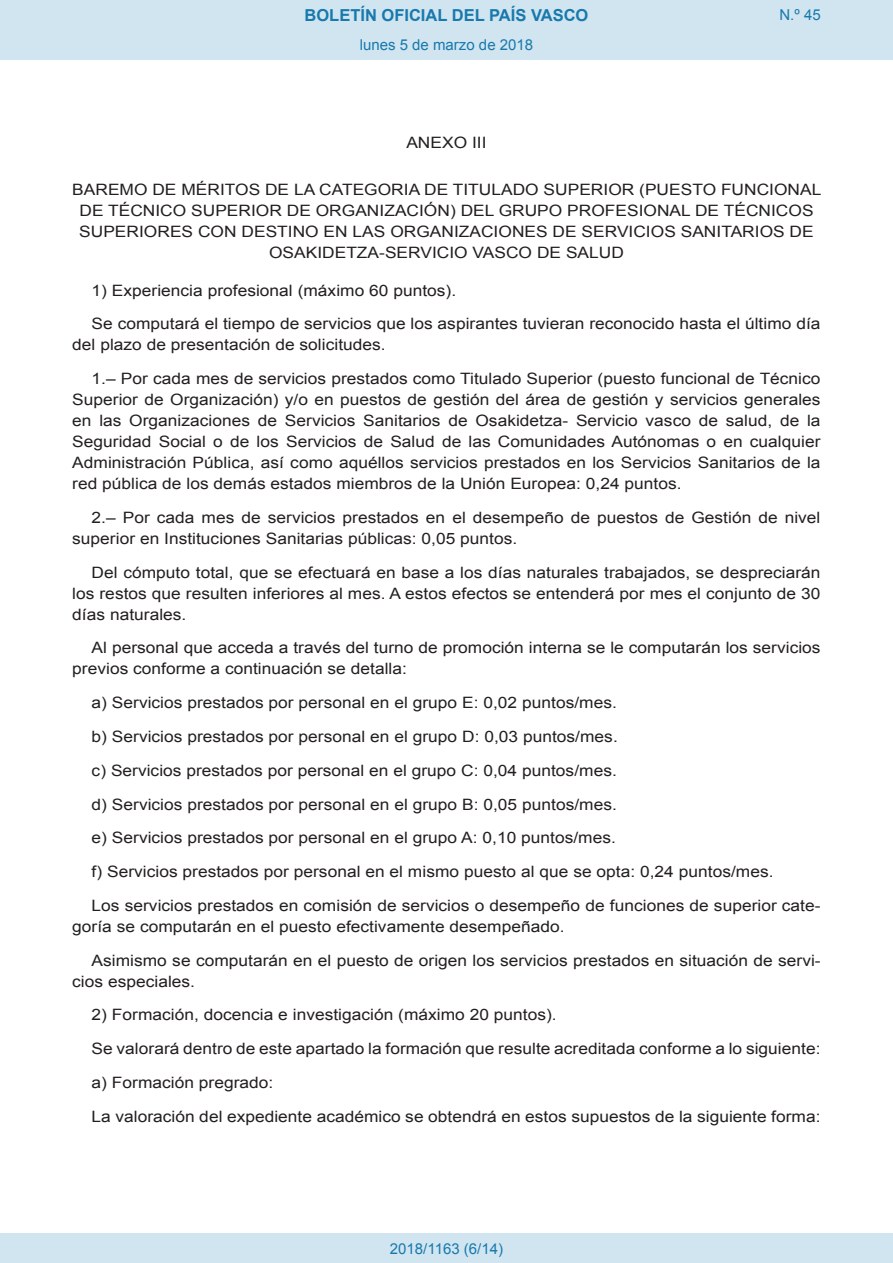
<style>
.page{position:relative;width:893px;height:1263px;background:#fff}
.page>*{position:absolute;margin:0;border:0;box-sizing:border-box;transform-origin:0 0}
.t1{font:700 16.5px "Arial";color:#1879ad}
.BOPVDetalle{font:15.6px/21px "Arial";color:#231f20;scale:1.11 1}
.BOPVClave{font:15.6px/21px "Arial";color:#231f20;text-align:center;scale:1.11 1}
.Paginacion_Centro{font:15px "Arial";color:#1879ad}
</style>
<div class="page">
<div style="left:0;top:0;width:893px;height:60px;background:#d0e5f0"></div>
<div style="left:0;top:1233px;width:893px;height:30px;background:#d0e5f0"></div>
<p class="t1" style="left:305px;top:4px;width:285px">BOLETÍN OFICIAL DEL PAÍS VASCO</p>
<p class="Paginacion_Centro" style="left:360px;top:35px;width:175px">lunes 5 de marzo de 2018</p>
<p class="Paginacion_Centro" style="left:779px;top:5px;width:43px">N.º 45</p>
<p class="BOPVClave" style="left:406px;top:132px;width:74px">ANEXO III</p>
<p class="BOPVClave" style="left:72px;top:179px;width:676px">BAREMO DE MÉRITOS DE LA CATEGORIA DE TITULADO SUPERIOR (PUESTO FUNCIONAL DE TÉCNICO SUPERIOR DE ORGANIZACIÓN) DEL GRUPO PROFESIONAL DE TÉCNICOS SUPERIORES CON DESTINO EN LAS ORGANIZACIONES DE SERVICIOS SANITARIOS DE OSAKIDETZA-SERVICIO VASCO DE SALUD</p>
<p class="BOPVDetalle" style="left:92px;top:280px;width:330px">1) Experiencia profesional (máximo 60 puntos).</p>
<p class="BOPVDetalle" style="left:72px;top:314px;width:675px;text-indent:19px">Se computará el tiempo de servicios que los aspirantes tuvieran reconocido hasta el último día del plazo de presentación de solicitudes.</p>
<p class="BOPVDetalle" style="left:72px;top:368px;width:676px;text-align:justify;text-indent:19px">1.– Por cada mes de servicios prestados como Titulado Superior (puesto funcional de Técnico Superior de Organización) y/o en puestos de gestión del área de gestión y servicios generales en las Organizaciones de Servicios Sanitarios de Osakidetza- Servicio vasco de salud, de la Seguridad Social o de los Servicios de Salud de las Comunidades Autónomas o en cualquier Administración Pública, así como aquéllos servicios prestados en los Servicios Sanitarios de la red pública de los demás estados miembros de la Unión Europea: 0,24 puntos.</p>
<p class="BOPVDetalle" style="left:72px;top:507px;width:675px;text-indent:19px">2.– Por cada mes de servicios prestados en el desempeño de puestos de Gestión de nivel superior en Instituciones Sanitarias públicas: 0,05 puntos.</p>
<p class="BOPVDetalle" style="left:72px;top:562px;width:676px;text-align:justify;text-indent:19px">Del cómputo total, que se efectuará en base a los días naturales trabajados, se despreciarán los restos que resulten inferiores al mes. A estos efectos se entenderá por mes el conjunto de 30 días naturales.</p>
<p class="BOPVDetalle" style="left:72px;top:638px;width:676px;text-indent:19px">Al personal que acceda a través del turno de promoción interna se le computarán los servicios previos conforme a continuación se detalla:</p>
<p class="BOPVDetalle" style="left:92px;top:692px;width:475px">a) Servicios prestados por personal en el grupo E: 0,02 puntos/mes.</p>
<p class="BOPVDetalle" style="left:92px;top:726px;width:475px">b) Servicios prestados por personal en el grupo D: 0,03 puntos/mes.</p>
<p class="BOPVDetalle" style="left:92px;top:760px;width:475px">c) Servicios prestados por personal en el grupo C: 0,04 puntos/mes.</p>
<p class="BOPVDetalle" style="left:92px;top:794px;width:475px">d) Servicios prestados por personal en el grupo B: 0,05 puntos/mes.</p>
<p class="BOPVDetalle" style="left:92px;top:827px;width:474px">e) Servicios prestados por personal en el grupo A: 0,10 puntos/mes.</p>
<p class="BOPVDetalle" style="left:92px;top:861px;width:616px">f) Servicios prestados por personal en el mismo puesto al que se opta: 0,24 puntos/mes.</p>
<p class="BOPVDetalle" style="left:72px;top:895px;width:676px;text-indent:19px">Los servicios prestados en comisión de servicios o desempeño de funciones de superior cate&shy;goría se computarán en el puesto efectivamente desempeñado.</p>
<p class="BOPVDetalle" style="left:72px;top:950px;width:676px;text-indent:19px">Asimismo se computarán en el puesto de origen los servicios prestados en situación de servi&shy;cios especiales.</p>
<p class="BOPVDetalle" style="left:92px;top:1004px;width:421px">2) Formación, docencia e investigación (máximo 20 puntos).</p>
<p class="BOPVDetalle" style="left:92px;top:1038px;width:658px">Se valorará dentro de este apartado la formación que resulte acreditada conforme a lo siguiente:</p>
<p class="BOPVDetalle" style="left:92px;top:1072px;width:165px">a) Formación pregrado:</p>
<p class="BOPVDetalle" style="left:92px;top:1106px;width:658px">La valoración del expediente académico se obtendrá en estos supuestos de la siguiente forma:</p>
<p class="Paginacion_Centro" style="left:390px;top:1238px;width:115px">2018/1163 (6/14)</p>
</div>
